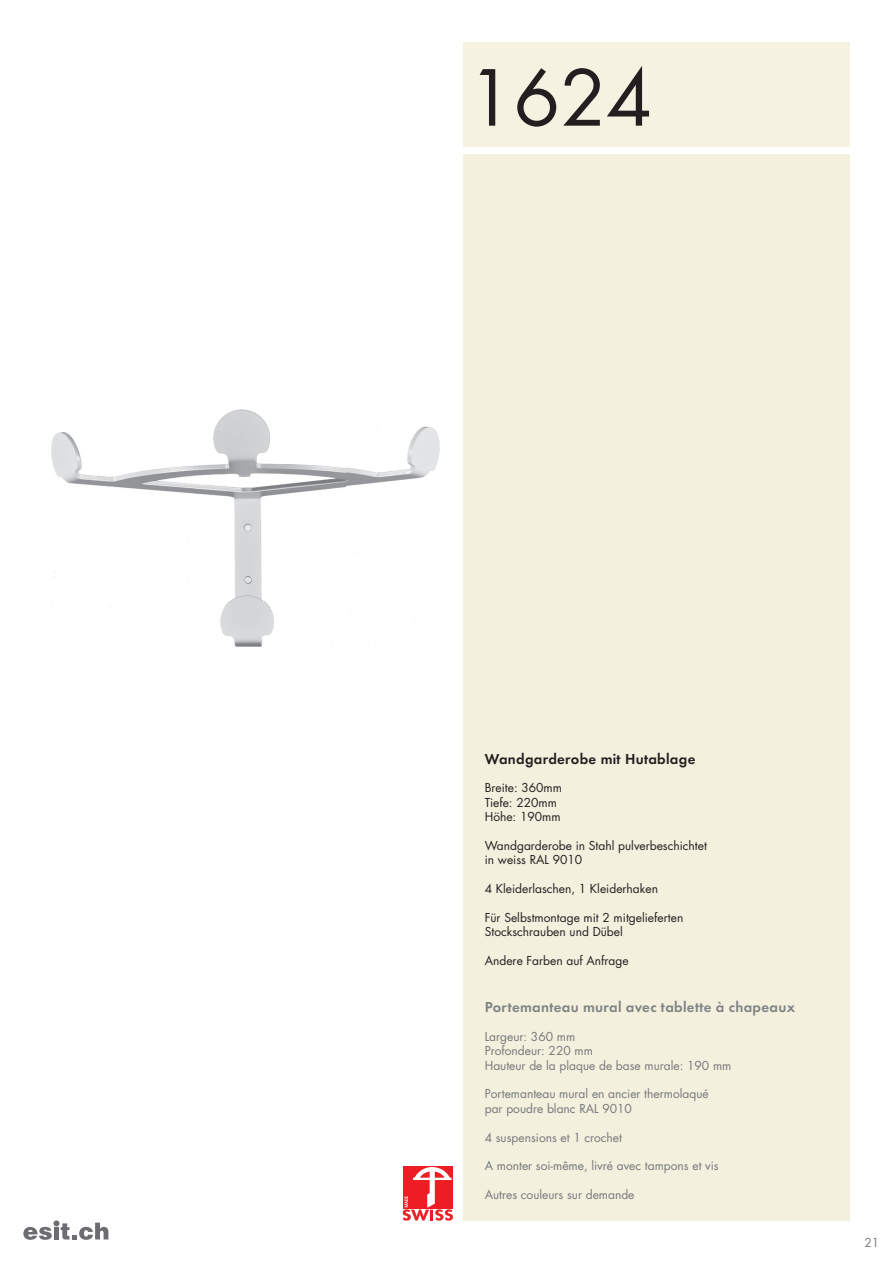
<style>
.page{position:relative;width:893px;height:1263px;background:#fff}
.page>*{position:absolute;margin:0;border:0;box-sizing:border-box;transform-origin:0 0}
.t1{font:75px "Futura Std";color:#231f20}
.t2{font:15px "Futura Dem";letter-spacing:.02em;color:#808285}
.t3{font:15px "Futura Dem";letter-spacing:.02em;color:#231f20}
.t4{font:12px/14.4px "Futura Std";color:#76787b}
.t5{font:12px/14.4px "Futura Std";color:#231f20}
</style>
<div class="page">
<svg style="left:23px;top:1220px;width:85px;height:20px"></svg>
<div style="left:463px;top:43px;width:387px;height:104px;background:#f5f2e2"></div>
<div style="left:463px;top:154px;width:387px;height:1066px;background:#f3f0de"></div>
<div style="left:403px;top:1166px;width:50px;height:42px;background:#ee1d23"></div>
<svg style="left:403px;top:1167px;width:50px;height:54px"></svg>
<img style="left:51px;top:409px;width:389px;height:238px">
<h1 class="t1" style="left:468px;top:50px;width:186px">1624</h1>
<p class="t3" style="left:485px;top:749px;width:212px">Wandgarderobe mit Hutablage</p>
<p class="t5" style="left:485px;top:781px;width:79px">Breite: 360mm<br>Tiefe: 220mm<br>Höhe: 190mm</p>
<p class="t5" style="left:485px;top:838px;width:224px">Wandgarderobe in Stahl pulverbeschichtet in weiss RAL 9010</p>
<p class="t5" style="left:485px;top:882px;width:175px">4 Kleiderlaschen, 1 Kleiderhaken</p>
<p class="t5" style="left:485px;top:910px;width:200px">Für Selbstmontage mit 2 mitgelieferten<br>Stockschrauben und Dübel</p>
<p class="t5" style="left:485px;top:954px;width:145px">Andere Farben auf Anfrage</p>
<p class="t2" style="left:485px;top:998px;width:312px">Portemanteau mural avec tablette à chapeaux</p>
<p class="t4" style="left:485px;top:1029px;width:248px">Largeur: 360 mm<br>Profondeur: 220 mm<br>Hauteur de la plaque de base murale: 190 mm</p>
<p class="t4" style="left:485px;top:1087px;width:226px">Portemanteau mural en ancier thermolaqué par poudre blanc RAL 9010</p>
<p class="t4" style="left:485px;top:1130px;width:139px">4 suspensions et 1 crochet</p>
<p class="t4" style="left:485px;top:1159px;width:235px">A monter soi-même, livré avec tampons et vis</p>
<p class="t4" style="left:485px;top:1188px;width:151px">Autres couleurs sur demande</p>
<p class="t4" style="left:864px;top:1235px;width:16px">21</p>
</div>
